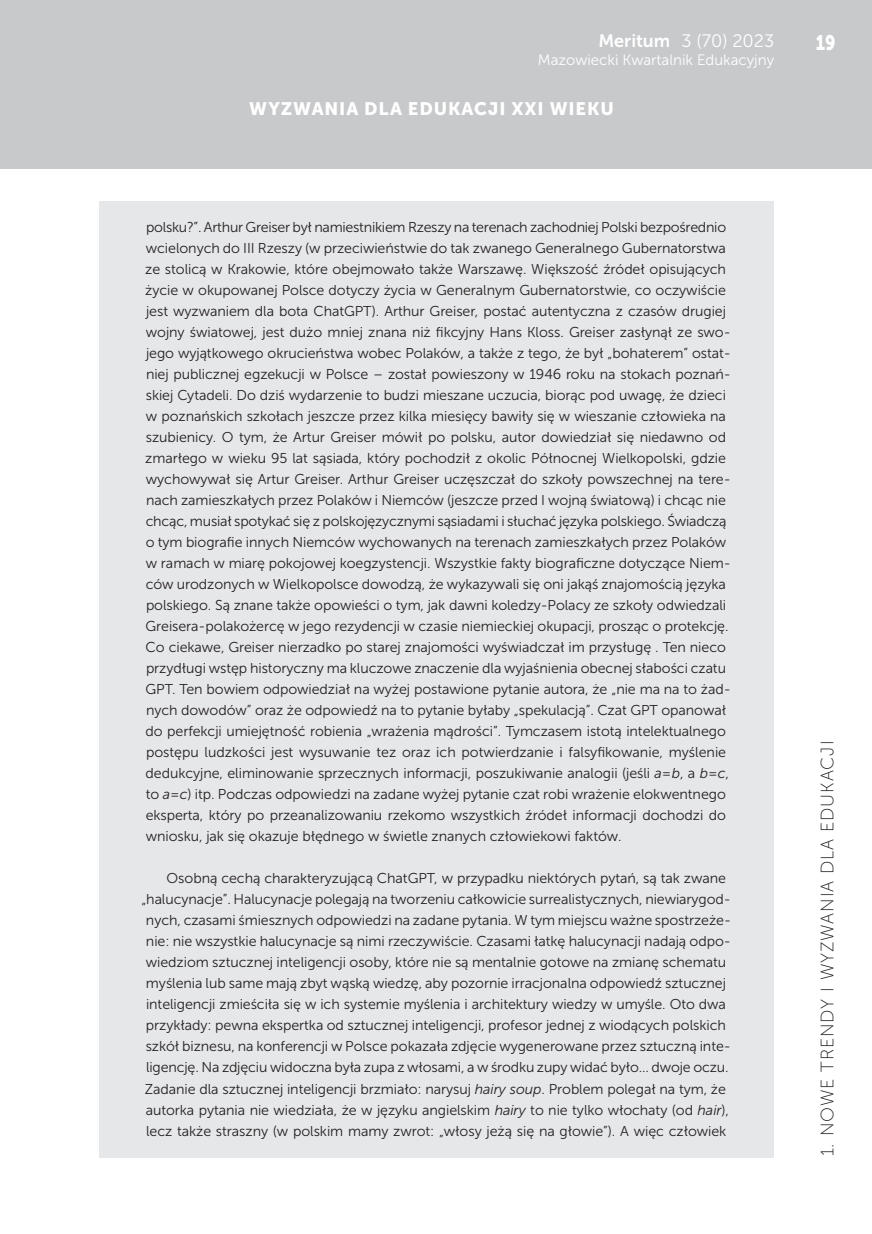
<style>
.page{position:relative;width:872px;height:1234px;background:#fff}
.page>*{position:absolute;margin:0;border:0;box-sizing:border-box;transform-origin:0 0}
.t1{font:21px "Museo Sans 900";color:#fff;scale:.8 1}
.t2{font:18px "Museo Sans 100";letter-spacing:.05em;color:#231f20}
.t3{font:18px "Museo Sans 900";letter-spacing:.05em;color:#fff}
.t4{font:18px "Museo Sans 300";color:#fff}
.t5{font:15px "Museo Sans 300";color:#fff}
.t6{font:14.25px/21px "Museo Sans 300";letter-spacing:-.005em;color:#231f20}
.s1{font-family:"Museo Sans 700"}
.s2{font-style:italic}
</style>
<div class="page">
<div style="left:0;top:0;width:872px;height:169px;background:#c8c9cb"></div>
<div style="left:99px;top:201px;width:674px;height:956px;background:#e6e7e9"></div>
<p class="t4" style="left:598px;top:31px;width:177px"><span class="s1">Meritum</span> 3 (70) 2023</p>
<p class="t5" style="left:538px;top:52px;width:238px">Mazowiecki Kwartalnik Edukacyjny</p>
<p class="t3" style="left:249px;top:99px;width:366px">WYZWANIA DLA EDUKACJI XXI WIEKU</p>
<h1 class="t1" style="left:815px;top:30px;width:26px">19</h1>
<p class="t6" style="left:145px;top:216px;width:587px">polsku?”. Arthur Greiser był namiestnikiem Rzeszy na terenach zachodniej Polski bezpośrednio wcielonych do III Rzeszy (w przeciwieństwie do tak zwanego Generalnego Gubernatorstwa ze stolicą w Krakowie, które obejmowało także Warszawę. Większość źródeł opisujących życie w okupowanej Polsce dotyczy życia w Generalnym Gubernatorstwie, co oczywiście jest wyzwaniem dla bota ChatGPT). Arthur Greiser, postać autentyczna z czasów drugiej wojny światowej, jest dużo mniej znana niż fikcyjny Hans Kloss. Greiser zasłynął ze swo&shy;jego wyjątkowego okrucieństwa wobec Polaków, a także z tego, że był „bohaterem” ostat&shy;niej publicznej egzekucji w Polsce – został powieszony w 1946 roku na stokach poznań&shy;skiej Cytadeli. Do dziś wydarzenie to budzi mieszane uczucia, biorąc pod uwagę, że dzieci w poznańskich szkołach jeszcze przez kilka miesięcy bawiły się w wieszanie człowieka na szubienicy. O tym, że Artur Greiser mówił po polsku, autor dowiedział się niedawno od zmarłego w wieku 95 lat sąsiada, który pochodził z okolic Północnej Wielkopolski, gdzie wychowywał się Artur Greiser. Arthur Greiser uczęszczał do szkoły powszechnej na tere&shy;nach zamieszkałych przez Polaków i Niemców (jeszcze przed I wojną światową) i chcąc nie chcąc, musiał spotykać się z polskojęzycznymi sąsiadami i słuchać języka polskiego. Świadczą o tym biografie innych Niemców wychowanych na terenach zamieszkałych przez Polaków w ramach w miarę pokojowej koegzystencji. Wszystkie fakty biograficzne dotyczące Niem&shy;ców urodzonych w Wielkopolsce dowodzą, że wykazywali się oni jakąś znajomością języka polskiego. Są znane także opowieści o tym, jak dawni koledzy-Polacy ze szkoły odwiedzali Greisera-polakożercę w jego rezydencji w czasie niemieckiej okupacji, prosząc o protekcję.<br>Co ciekawe, Greiser nierzadko po starej znajomości wyświadczał im przysługę . Ten nieco przydługi wstęp historyczny ma kluczowe znaczenie dla wyjaśnienia obecnej słabości czatu GPT. Ten bowiem odpowiedział na wyżej postawione pytanie autora, że „nie ma na to żad&shy;nych dowodów” oraz że odpowiedź na to pytanie byłaby „spekulacją”. Czat GPT opanował do perfekcji umiejętność robienia „wrażenia mądrości”. Tymczasem istotą intelektualnego postępu ludzkości jest wysuwanie tez oraz ich potwierdzanie i falsyfikowanie, myślenie dedukcyjne, eliminowanie sprzecznych informacji, poszukiwanie analogii (jeśli <span class="s2">a=b</span>, a <span class="s2">b=c</span>, to <span class="s2">a=c</span>) itp. Podczas odpowiedzi na zadane wyżej pytanie czat robi wrażenie elokwentnego eksperta, który po przeanalizowaniu rzekomo wszystkich źródeł informacji dochodzi do wniosku, jak się okazuje błędnego w świetle znanych człowiekowi faktów.</p>
<p class="t6" style="left:167px;top:867px;width:561px">Osobną cechą charakteryzującą ChatGPT, w przypadku niektórych pytań, są tak zwane</p>
<p class="t6" style="left:141px;top:888px;width:591px">„halucynacje”. Halucynacje polegają na tworzeniu całkowicie surrealistycznych, niewiarygod-</p>
<p class="t6" style="left:146px;top:909px;width:586px">nych, czasami śmiesznych odpowiedzi na zadane pytania. W tym miejscu ważne spostrzeże-</p>
<p class="t6" style="left:146px;top:930px;width:586px">nie: nie wszystkie halucynacje są nimi rzeczywiście. Czasami łatkę halucynacji nadają odpo-</p>
<p class="t6" style="left:146px;top:951px;width:582px">wiedziom sztucznej inteligencji osoby, które nie są mentalnie gotowe na zmianę schematu</p>
<p class="t6" style="left:146px;top:972px;width:581px">myślenia lub same mają zbyt wąską wiedzę, aby pozornie irracjonalna odpowiedź sztucznej</p>
<p class="t6" style="left:146px;top:993px;width:581px">inteligencji zmieściła się w ich systemie myślenia i architektury wiedzy w umyśle. Oto dwa</p>
<p class="t6" style="left:146px;top:1014px;width:581px">przykłady: pewna ekspertka od sztucznej inteligencji, profesor jednej z wiodących polskich</p>
<p class="t6" style="left:146px;top:1035px;width:586px">szkół biznesu, na konferencji w Polsce pokazała zdjęcie wygenerowane przez sztuczną inte-</p>
<p class="t6" style="left:146px;top:1056px;width:584px">ligencję. Na zdjęciu widoczna była zupa z włosami, a w środku zupy widać było… dwoje oczu.</p>
<p class="t6" style="left:145px;top:1077px;width:582px">Zadanie dla sztucznej inteligencji brzmiało: narysuj <span class="s2">hairy soup</span>. Problem polegał na tym, że</p>
<p class="t6" style="left:146px;top:1098px;width:585px">autorka pytania nie wiedziała, że w języku angielskim <span class="s2">hairy</span> to nie tylko włochaty (od <span class="s2">hair</span>),</p>
<p class="t6" style="left:146px;top:1119px;width:582px">lecz także straszny (w polskim mamy zwrot: „włosy jeżą się na głowie”). A więc człowiek</p>
<p class="t2" style="left:817px;top:1156px;width:417px;rotate:-90deg">1. NOWE TRENDY I WYZWANIA DLA EDUKACJI</p>
</div>
